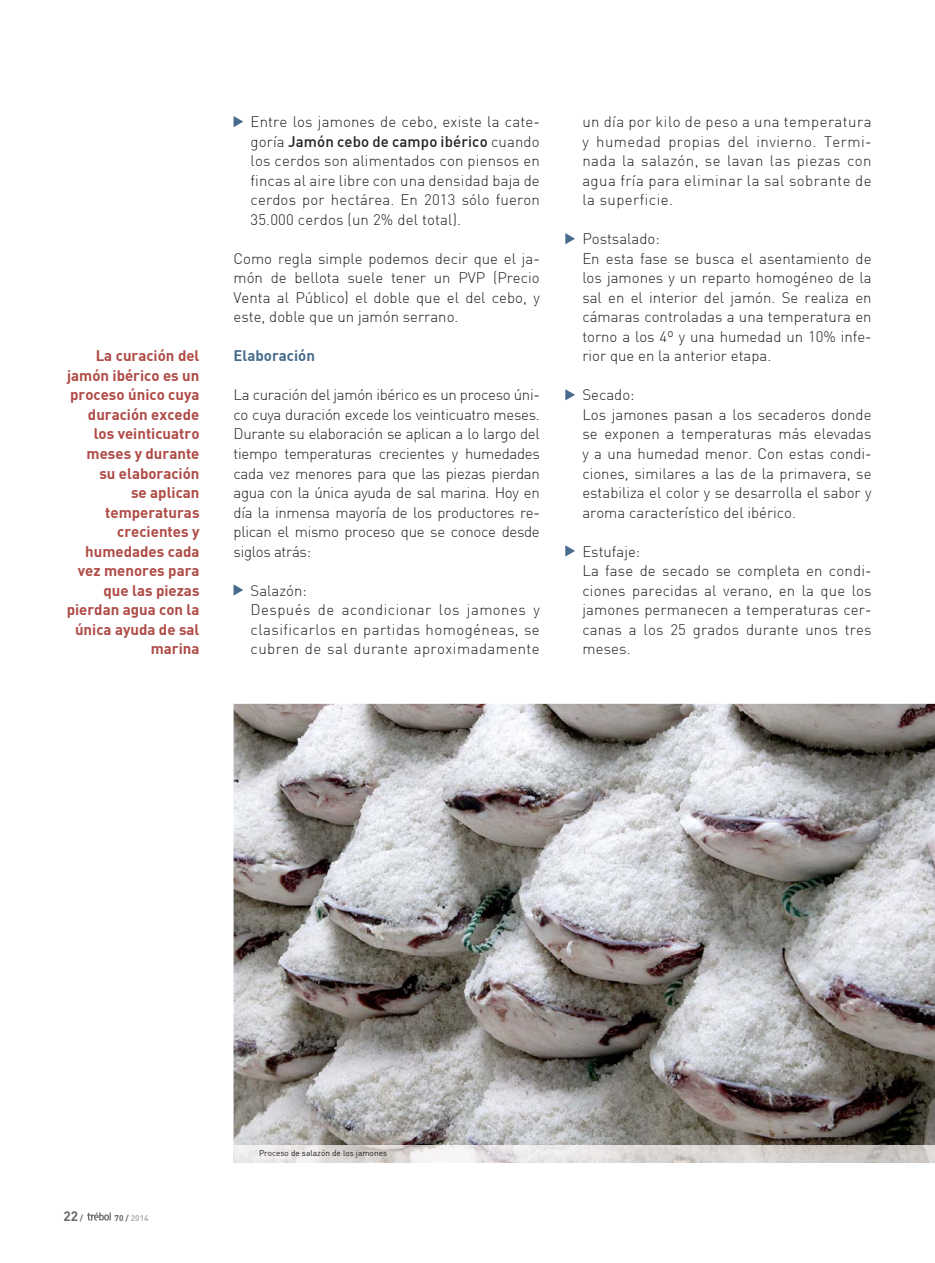
<style>
.page{position:relative;width:935px;height:1263px;background:#fff}
.page>*{position:absolute;margin:0;border:0;box-sizing:border-box;transform-origin:0 0}
.t1{font:300 15px/19.5px "DIN";color:#231f20;text-align:justify}
.t2{font:700 15px/19.5px "DIN";color:#af4a45;text-align:right}
.t3{font:300 15px/19.5px "DIN";letter-spacing:.03em;color:#231f20}
.t4{font:700 15px "DIN";color:#466b8c}
.t5{font:700 13.5px "DIN";color:#67686b}
.t6{font:8.25px "DIN";color:#231f20}
.t7{font:700 8.25px "DIN";color:#aeb0b3}
.s1{font-weight:500}
.s2{font-size:8.25px}
.s3{color:#67686b}
</style>
<div class="page">
<svg style="left:87px;top:1212px;width:24px;height:8px"></svg>
<svg style="left:233px;top:116px;width:10px;height:11px"></svg>
<svg style="left:233px;top:584px;width:10px;height:11px"></svg>
<svg style="left:565px;top:233px;width:10px;height:11px"></svg>
<svg style="left:565px;top:389px;width:10px;height:11px"></svg>
<svg style="left:565px;top:545px;width:10px;height:11px"></svg>
<img style="left:233px;top:703px;width:702px;height:442px">
<img style="left:233px;top:1145px;width:702px;height:17px">
<p class="t2" style="left:67px;top:345px;width:134px">La curación del jamón ibérico es un proceso único cuya duración excede los veinticuatro meses y durante<br>su elaboración<br>se aplican temperaturas crecientes y humedades cada vez menores para que las piezas pierdan agua con la única ayuda de sal marina</p>
<p class="t1" style="left:250px;top:112px;width:291px">Entre los jamones de cebo, existe la cate&shy;goría <span class="s1">Jamón cebo de campo ibérico</span> cuando los cerdos son alimentados con piensos en fincas al aire libre con una densidad baja de cerdos por hectárea. En 2013 sólo fueron 35.000 cerdos (un 2% del total).</p>
<p class="t1" style="left:233px;top:249px;width:308px">Como regla simple podemos decir que el ja&shy;món de bellota suele tener un PVP (Precio Venta al Público) el doble que el del cebo, y este, doble que un jamón serrano.</p>
<p class="t4" style="left:233px;top:346px;width:83px">Elaboración</p>
<p class="t1" style="left:233px;top:385px;width:308px">La curación del jamón ibérico es un proceso úni&shy;co cuya duración excede los veinticuatro meses.<br>Durante su elaboración se aplican a lo largo del tiempo temperaturas crecientes y humedades cada vez menores para que las piezas pierdan agua con la única ayuda de sal marina. Hoy en día la inmensa mayoría de los productores re&shy;plican el mismo proceso que se conoce desde siglos atrás:</p>
<p class="t3" style="left:250px;top:580px;width:291px">Salazón:<br>Después de acondicionar los jamones y clasificarlos en partidas homogéneas, se cubren de sal durante aproximadamente</p>
<p class="t1" style="left:582px;top:112px;width:291px">un día por kilo de peso a una temperatura y humedad propias del invierno. Termi&shy;nada la salazón, se lavan las piezas con agua fría para eliminar la sal sobrante de la superficie.</p>
<p class="t1" style="left:582px;top:229px;width:291px;text-align:left">Postsalado:<br>En esta fase se busca el asentamiento de los jamones y un reparto homogéneo de la sal en el interior del jamón. Se realiza en cámaras controladas a una temperatura en torno a los 4º y una humedad un 10% infe&shy;rior que en la anterior etapa.</p>
<p class="t1" style="left:582px;top:385px;width:291px;text-align:left">Secado:<br>Los jamones pasan a los secaderos donde se exponen a temperaturas más elevadas y a una humedad menor. Con estas condi&shy;ciones, similares a las de la primavera, se estabiliza el color y se desarrolla el sabor y aroma característico del ibérico.</p>
<p class="t1" style="left:582px;top:541px;width:291px;text-align:left">Estufaje:<br>La fase de secado se completa en condi&shy;ciones parecidas al verano, en la que los jamones permanecen a temperaturas cer&shy;canas a los 25 grados durante unos tres meses.</p>
<p class="t5" style="left:63px;top:1206px;width:21px">22 <span class="s2">/</span></p>
<p class="t7" style="left:115px;top:1211px;width:36px"><span class="s3">70 /</span> 2014</p>
<p class="t6" style="left:259px;top:1147px;width:130px">Proceso de salazón de los jamones</p>
</div>
